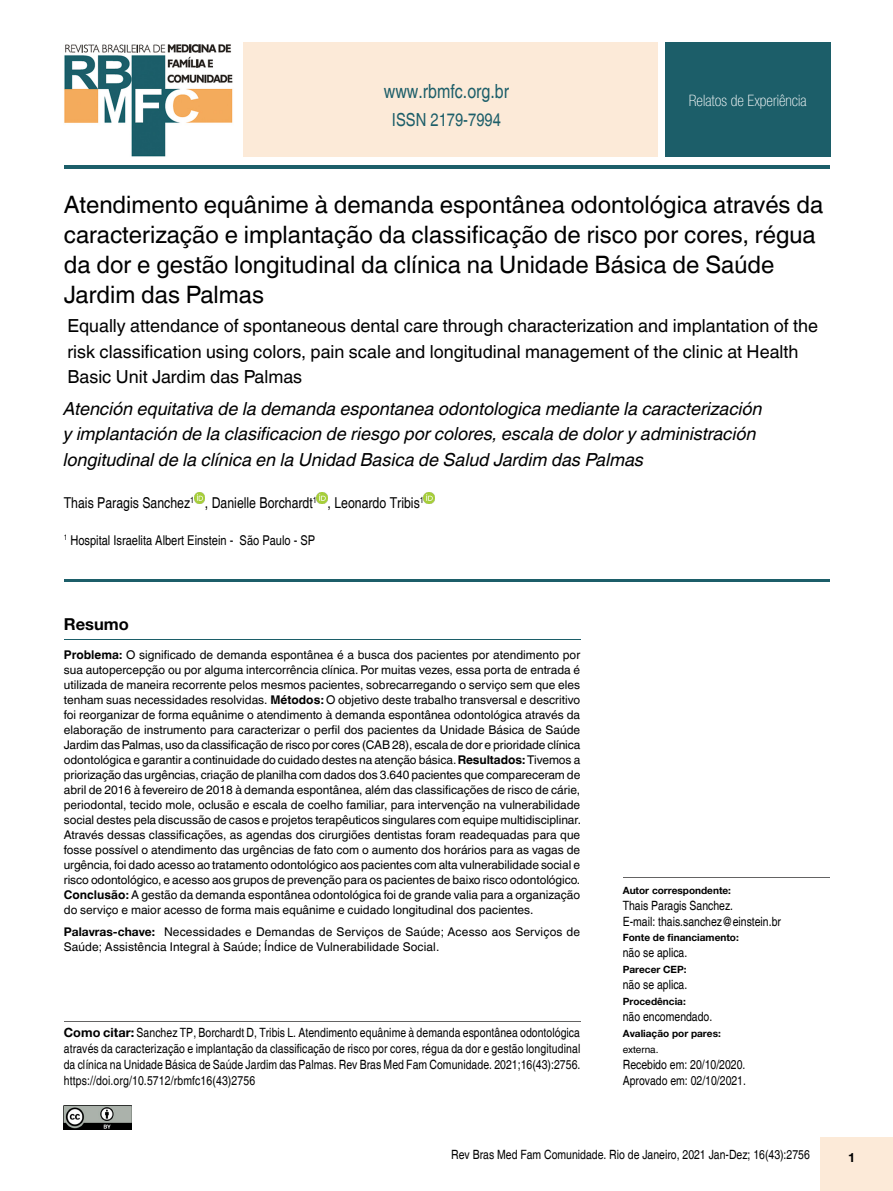
<style>
.page{position:relative;width:893px;height:1191px;background:#fff}
.page>*{position:absolute;margin:0;border:0;box-sizing:border-box;transform-origin:0 0}
.t1{font:24px/30px "Helvetica World";color:#000}
.t2{font:condensed 19.5px "Helvetica";color:#1c5e69}
.t3{font:italic 18px/25.5px "Helvetica World";color:#000}
.t4{font:18px/25.5px "Helvetica World";color:#000}
.t5{font:condensed 18px "Helvetica";color:#1c5e69}
.t6{font:700 16.5px "Helvetica Neue";color:#000}
.t7{font:100 condensed 15.75px "Helvetica Neue LT Std";color:#fff}
.t8{font:condensed 15px "Helvetica";color:#000}
.t9{font:condensed 13.5px "Helvetica";color:#000}
.t10{font:condensed 12.75px/15.9px "Helvetica";color:#000}
.t11{font:700 12.75px "Helvetica Neue";color:#000}
.t12{font:12px/15px "Helvetica World";letter-spacing:.01em;color:#000;text-align:justify}
.t13{font:700 10.05px "Helvetica Neue";color:#000}
.t14{font:10.05px "Helvetica World";color:#000}
.s1{font-weight:700}
.s2{font-family:"Helvetica Neue";font-weight:700}
.s3{font-family:"Helvetica Neue";font-weight:700;font-stretch:normal}
</style>
<div class="page">
<div style="left:821px;top:1137px;width:72px;height:54px;background:#fcead8"></div>
<svg style="left:194px;top:493px;width:11px;height:10px"></svg>
<svg style="left:317px;top:493px;width:11px;height:10px"></svg>
<svg style="left:424px;top:493px;width:10px;height:10px"></svg>
<hr style="left:64px;top:165px;width:765px;height:4px;background:#1c5e69">
<div style="left:243px;top:43px;width:414px;height:114px;background:#fcead8"></div>
<div style="left:665px;top:43px;width:165px;height:114px;background:#1c5e69"></div>
<img style="left:64px;top:44px;width:169px;height:113px">
<hr style="left:64px;top:579px;width:765px;height:2px;background:#1c5e69">
<hr style="left:64px;top:1020px;width:516px;height:1px;background:#646363">
<hr style="left:623px;top:876px;width:206px;height:1px;background:#646363">
<img style="left:64px;top:1106px;width:68px;height:23px">
<hr style="left:64px;top:639px;width:516px;height:1px;background:#1c5e69">
<h2 class="t2" style="left:384px;top:80px;width:127px">www.rbmfc.org.br</h2>
<h3 class="t7" style="left:689px;top:92px;width:119px">Relatos de Experiência</h3>
<h3 class="t5" style="left:392px;top:110px;width:111px">ISSN 2179-7994</h3>
<h1 class="t1" style="left:64px;top:190px;width:761px">Atendimento equânime à demanda espontânea odontológica através da caracterização e implantação da classificação de risco por cores, régua da dor e gestão longitudinal da clínica na Unidade Básica de Saúde Jardim das Palmas</h1>
<h3 class="t4" style="left:67px;top:313px;width:752px">Equally attendance of spontaneous dental care through characterization and implantation of the risk classification using colors, pain scale and longitudinal management of the clinic at Health<br>Basic Unit Jardim das Palmas</h3>
<p class="t3" style="left:63px;top:396px;width:701px">Atención equitativa de la demanda espontanea odontologica mediante la caracterización y implantación de la clasificacion de riesgo por colores, escala de dolor y administración longitudinal de la clínica en la Unidad Basica de Salud Jardim das Palmas</p>
<p class="t8" style="left:64px;top:494px;width:362px">Thais Paragis Sanchez<sup>1</sup> , Danielle Borchardt<sup>1</sup> , Leonardo Tribis<sup>1</sup></p>
<p class="t9" style="left:64px;top:532px;width:253px"><sup>1</sup> Hospital Israelita Albert Einstein - São Paulo - SP</p>
<h3 class="t6" style="left:64px;top:613px;width:67px">Resumo</h3>
<p class="t12" style="left:64px;top:647px;width:519px"><span class="s1">Problema:</span> O significado de demanda espontânea é a busca dos pacientes por atendimento por sua autopercepção ou por alguma intercorrência clínica. Por muitas vezes, essa porta de entrada é utilizada de maneira recorrente pelos mesmos pacientes, sobrecarregando o serviço sem que eles tenham suas necessidades resolvidas. <span class="s1">Métodos:</span> O objetivo deste trabalho transversal e descritivo foi reorganizar de forma equânime o atendimento à demanda espontânea odontológica através da elaboração de instrumento para caracterizar o perfil dos pacientes da Unidade Básica de Saúde Jardim das Palmas, uso da classificação de risco por cores (CAB 28), escala de dor e prioridade clínica odontológica e garantir a continuidade do cuidado destes na atenção básica. <span class="s1">Resultados:</span> Tivemos a priorização das urgências, criação de planilha com dados dos 3.640 pacientes que compareceram de abril de 2016 à fevereiro de 2018 à demanda espontânea, além das classificações de risco de cárie, periodontal, tecido mole, oclusão e escala de coelho familiar, para intervenção na vulnerabilidade social destes pela discussão de casos e projetos terapêuticos singulares com equipe multidisciplinar.<br>Através dessas classificações, as agendas dos cirurgiões dentistas foram readequadas para que fosse possível o atendimento das urgências de fato com o aumento dos horários para as vagas de urgência, foi dado acesso ao tratamento odontológico aos pacientes com alta vulnerabilidade social e risco odontológico, e acesso aos grupos de prevenção para os pacientes de baixo risco odontológico.<br><span class="s1">Conclusão:</span> A gestão da demanda espontânea odontológica foi de grande valia para a organização do serviço e maior acesso de forma mais equânime e cuidado longitudinal dos pacientes.</p>
<p class="t12" style="left:64px;top:924px;width:518px"><span class="s2">Palavras-chave:</span> Necessidades e Demandas de Serviços de Saúde; Acesso aos Serviços de<br>Saúde; Assistência Integral à Saúde; Índice de Vulnerabilidade Social.</p>
<p class="t10" style="left:64px;top:1025px;width:518px;text-align:justify"><span class="s3">Como citar:</span> Sanchez TP, Borchardt D, Tribis L. Atendimento equânime à demanda espontânea odontológica através da caracterização e implantação da classificação de risco por cores, régua da dor e gestão longitudinal da clínica na Unidade Básica de Saúde Jardim das Palmas. Rev Bras Med Fam Comunidade. 2021;16(43):2756. https://doi.org/10.5712/rbmfc16(43)2756</p>
<p class="t13" style="left:623px;top:884px;width:110px">Autor correspondente:</p>
<p class="t10" style="left:623px;top:897px;width:160px">Thais Paragis Sanchez.<br>E-mail: thais.sanchez@einstein.br</p>
<p class="t13" style="left:623px;top:931px;width:118px">Fonte de financiamento:</p>
<p class="t10" style="left:623px;top:945px;width:66px">não se aplica.</p>
<p class="t13" style="left:623px;top:963px;width:65px">Parecer CEP:</p>
<p class="t10" style="left:623px;top:977px;width:66px">não se aplica.</p>
<p class="t13" style="left:623px;top:995px;width:65px">Procedência:</p>
<p class="t10" style="left:623px;top:1008px;width:91px">não encomendado.</p>
<p class="t13" style="left:623px;top:1027px;width:100px">Avaliação por pares:</p>
<p class="t14" style="left:623px;top:1043px;width:37px">externa.</p>
<p class="t10" style="left:623px;top:1056px;width:125px">Recebido em: 20/10/2020.<br>Aprovado em: 02/10/2021.</p>
<p class="t10" style="left:451px;top:1146px;width:360px">Rev Bras Med Fam Comunidade. Rio de Janeiro, 2021 Jan-Dez; 16(43):2756</p>
<p class="t11" style="left:848px;top:1149px;width:9px">1</p>
</div>
